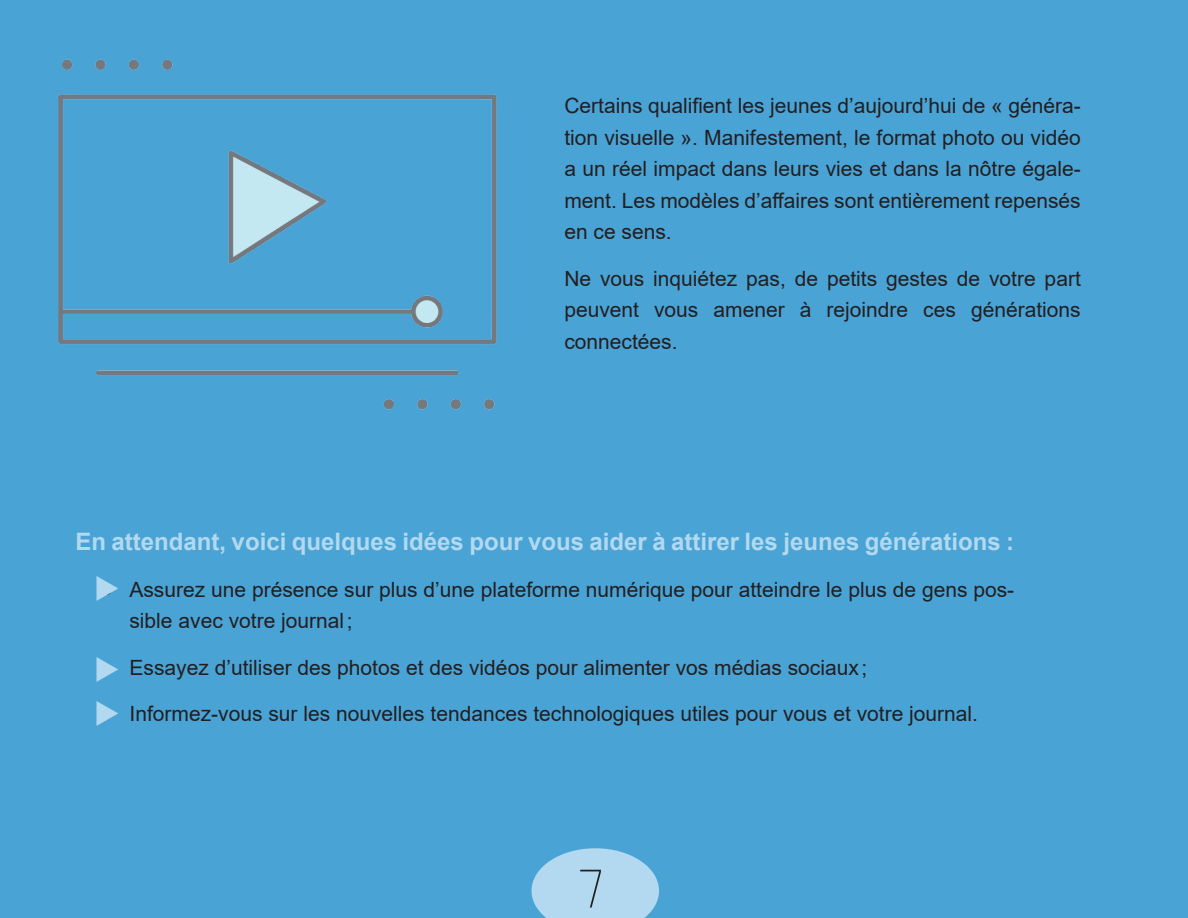
<style>
.page{position:relative;width:1188px;height:918px;background:#4aa3d5}
.page>*{position:absolute;margin:0;border:0;box-sizing:border-box;transform-origin:0 0}
.t1{font:54px "Generica";color:#231f20}
.t2{font:700 24px "Arial";color:#b2d9ef}
.t3{font:21px/31.5px "Arial";color:#231f20;text-align:justify}
</style>
<div class="page">
<svg style="left:531px;top:848px;width:128px;height:70px"></svg>
<img style="left:58px;top:59px;width:439px;height:351px">
<p class="t3" style="left:564px;top:90px;width:518px">Certains qualifient les jeunes d’aujourd’hui de « généra&shy;tion visuelle ». Manifestement, le format photo ou vidéo a un réel impact dans leurs vies et dans la nôtre égale&shy;ment. Les modèles d’affaires sont entièrement repensés en ce sens.</p>
<p class="t3" style="left:564px;top:262px;width:518px">Ne vous inquiétez pas, de petits gestes de votre part peuvent vous amener à rejoindre ces générations connectées.</p>
<p class="t2" style="left:75px;top:525px;width:940px">En attendant, voici quelques idées pour vous aider à attirer les jeunes générations :</p>
<p class="t3" style="left:129px;top:573px;width:886px;text-indent:-27px">• Assurez une présence sur plus d’une plateforme numérique pour atteindre le plus de gens pos&shy;sible avec votre journal;</p>
<p class="t3" style="left:102px;top:651px;width:767px">• Essayez d’utiliser des photos et des vidéos pour alimenter vos médias sociaux ;</p>
<p class="t3" style="left:103px;top:698px;width:877px">• Informez-vous sur les nouvelles tendances technologiques utiles pour vous et votre journal.</p>
<h1 class="t1" style="left:578px;top:856px;width:26px">7</h1>
</div>
